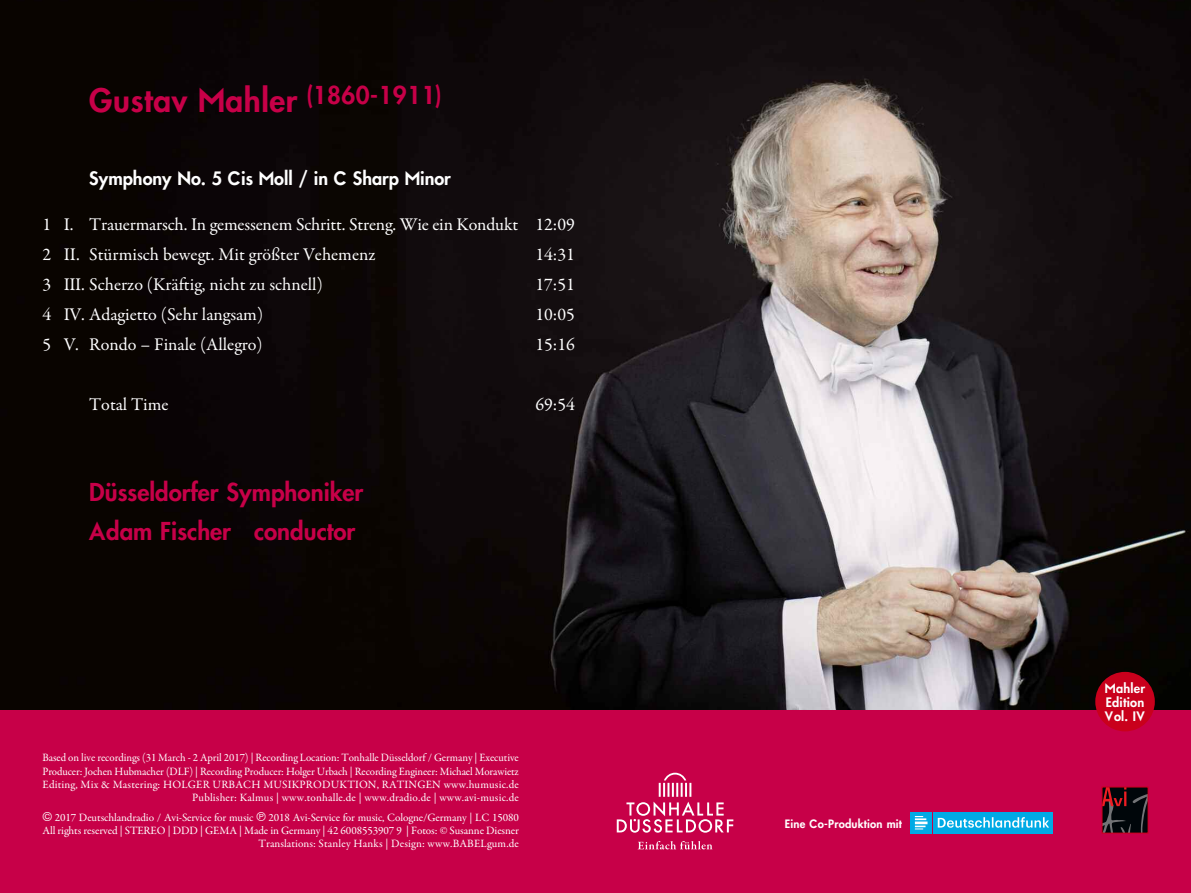
<style>
.page{position:relative;width:1191px;height:893px;background:#fff}
.page>*{position:absolute;margin:0;border:0;box-sizing:border-box;transform-origin:0 0}
.t1{font:700 31.5px "Feeltura";letter-spacing:.015em;color:#c70048}
.t2{font:700 24px/38.7px "Feeltura";color:#c70048}
.t3{font:18px/30px "Garamond Premr Pro";color:#fff}
.t4{font:700 18px "Feeltura";color:#fff}
.t5{font:700 12.75px/14px "Feeltura";letter-spacing:.015em;color:#fff;text-align:justify}
.t6{font:11.25px/13.4px "Garamond Premr Pro";letter-spacing:-.005em;color:#fff;text-align:right}
.t7{font:700 11.25px "Feeltura";letter-spacing:.015em;color:#fff}
.s1{font-family:"Rainbow Six"}
</style>
<div class="page">
<img style="left:0;top:0;width:1191px;height:710px">
<div style="left:0;top:710px;width:1191px;height:183px;background:#c70048"></div>
<svg style="left:617px;top:773px;width:116px;height:76px"></svg>
<svg style="left:1103px;top:789px;width:43px;height:42px;background:#24161a"></svg>
<div style="left:1101px;top:787px;width:47px;height:46px;border:1px solid #c9001c"></div>
<div style="left:1095px;top:672px;width:59px;height:59px;background:#c9001c;border-radius:50%"></div>
<div style="left:910px;top:812px;width:21px;height:21px;background:#00aae5"></div>
<div style="left:933px;top:812px;width:119px;height:21px;background:#00aae5"></div>
<svg style="left:915px;top:816px;width:12px;height:13px"></svg>
<svg style="left:937px;top:817px;width:112px;height:11px"></svg>
<h1 class="t1" style="left:89px;top:88px;width:354px">Gustav Mahler <sup>(1860-1911)</sup></h1>
<h3 class="t4" style="left:89px;top:172px;width:363px">Symphony No. 5 Cis Moll / in C Sharp Minor</h3>
<h3 class="t3" style="left:43px;top:211px;width:534px">1 I. Trauermarsch. In gemessenem Schritt. Streng. Wie ein Kondukt 12:09<br>2 II. Stürmisch bewegt. Mit größter Vehemenz</h3>
<h3 class="t3" style="left:535px;top:241px;width:41px">14:31</h3>
<h3 class="t3" style="left:43px;top:271px;width:282px">3 III. Scherzo (Kräftig, nicht zu schnell)</h3>
<h3 class="t3" style="left:535px;top:271px;width:41px">17:51</h3>
<h3 class="t3" style="left:43px;top:301px;width:222px">4 IV. Adagietto (Sehr langsam)</h3>
<h3 class="t3" style="left:535px;top:301px;width:41px">10:05</h3>
<h3 class="t3" style="left:43px;top:331px;width:222px">5 V. Rondo – Finale (Allegro)</h3>
<h3 class="t3" style="left:535px;top:331px;width:41px">15:16</h3>
<h3 class="t3" style="left:89px;top:391px;width:81px">Total Time</h3>
<h3 class="t3" style="left:535px;top:391px;width:41px">69:54</h3>
<h2 class="t2" style="left:89px;top:476px;width:275px">Düsseldorfer Symphoniker<br>Adam Fischer conductor</h2>
<p class="t6" style="left:42px;top:752px;width:478px">Based on live recordings (31 March - 2 April 2017) | Recording Location: Tonhalle Düsseldorf / Germany | Executive Producer: Jochen Hubmacher (DLF) | Recording Producer: Holger Urbach | Recording Engineer: Michael Morawietz Editing, Mix &amp; Mastering: HOLGER URBACH MUSIKPRODUKTION, RATINGEN www.humusic.de Publisher: Kalmus | www.tonhalle.de | www.dradio.de | www.avi-music.de</p>
<p class="t6" style="left:43px;top:811px;width:478px"><span class="s1">g</span> 2017 Deutschlandradio / Avi-Service for music <span class="s1">P</span> 2018 Avi-Service for music, Cologne/Germany | LC 15080<br>All rights reserved | STEREO | DDD | GEMA | Made in Germany | 42 6008553907 9 | Fotos: © Susanne Diesner<br>Translations: Stanley Hanks | Design: www.BABELgum.de</p>
<p class="t7" style="left:784px;top:820px;width:119px">Eine Co-Produktion mit</p>
<p class="t5" style="left:1104px;top:683px;width:42px">Mahler Edition Vol. IV</p>
</div>
